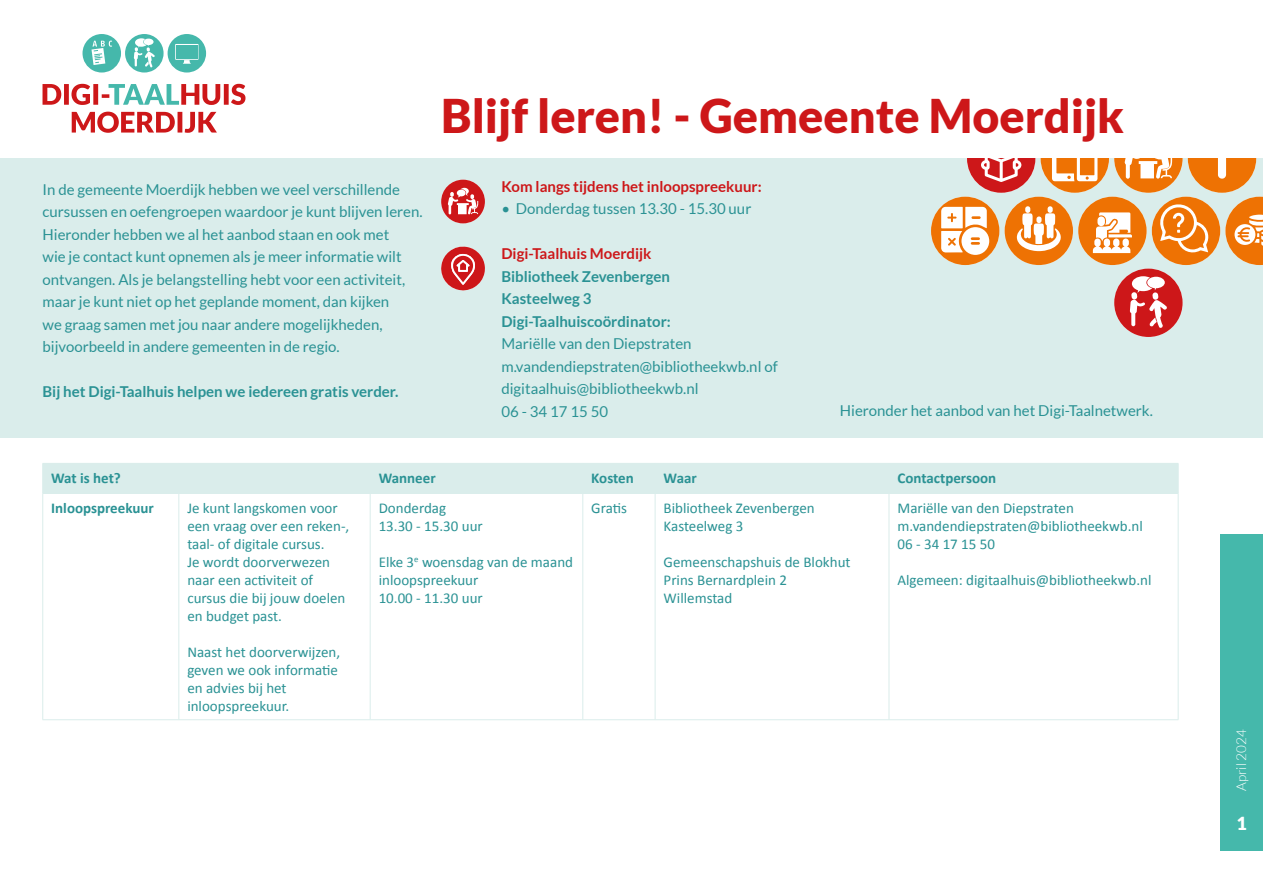
<style>
.page{position:relative;width:1263px;height:893px;background:#fff}
.page>*{position:absolute;margin:0;border:0;box-sizing:border-box;transform-origin:0 0}
.t1{font:900 46.5px "Lato";color:#cd1719}
.t2{font:900 18px "Lato";color:#fff}
.t3{font:15px/22.5px "Lato";color:#2a9294}
.t4{font:15px/18px "Calibri";color:#2a9294}
.t5{font:700 15px/22.5px "Lato";color:#2a9294}
.t6{font:700 15px "Lato";color:#cd1719}
.t7{font:700 15px "Calibri";color:#2a9294}
.t8{font:300 13.5px "Lato";color:#fff}
.s1{font-weight:400}
</style>
<div class="page">
<div style="left:0;top:157px;width:1263px;height:281px;background:#daedeb"></div>
<svg style="left:441px;top:247px;width:44px;height:43px"></svg>
<svg style="left:441px;top:180px;width:44px;height:43px"></svg>
<div style="left:1188px;top:124px;width:68px;height:69px;background:#ee7203;border-radius:50%"></div>
<svg style="left:1218px;top:157px;width:8px;height:22px"></svg>
<div style="left:1152px;top:197px;width:68px;height:68px;background:#ee7203;border-radius:50%"></div>
<div style="left:931px;top:197px;width:68px;height:68px;background:#ee7203;border-radius:50%"></div>
<svg style="left:941px;top:157px;width:268px;height:180px"></svg>
<svg style="left:1225px;top:197px;width:38px;height:68px"></svg>
<div style="left:0;top:0;width:1263px;height:157px;background:#fff"></div>
<svg style="left:83px;top:34px;width:123px;height:39px"></svg>
<div style="left:176px;top:45px;width:21px;height:14px;background:#45b8ab"></div>
<svg style="left:72px;top:112px;width:145px;height:21px"></svg>
<svg style="left:43px;top:84px;width:202px;height:21px"></svg>
<div style="left:42px;top:463px;width:1137px;height:30px;background:#daedeb"></div>
<hr style="left:42px;top:494px;width:1px;height:225px;background:#daedeb">
<hr style="left:179px;top:494px;width:1px;height:225px;background:#daedeb">
<hr style="left:370px;top:494px;width:1px;height:225px;background:#daedeb">
<hr style="left:582px;top:494px;width:1px;height:225px;background:#daedeb">
<hr style="left:655px;top:494px;width:1px;height:225px;background:#daedeb">
<hr style="left:889px;top:494px;width:1px;height:225px;background:#daedeb">
<hr style="left:1178px;top:494px;width:1px;height:225px;background:#daedeb">
<hr style="left:43px;top:493px;width:136px;height:1px;background:#daedeb">
<hr style="left:43px;top:719px;width:136px;height:1px;background:#daedeb">
<hr style="left:179px;top:493px;width:191px;height:1px;background:#daedeb">
<hr style="left:179px;top:719px;width:191px;height:1px;background:#daedeb">
<hr style="left:370px;top:493px;width:213px;height:1px;background:#daedeb">
<hr style="left:370px;top:719px;width:213px;height:1px;background:#daedeb">
<hr style="left:583px;top:493px;width:72px;height:1px;background:#daedeb">
<hr style="left:583px;top:719px;width:72px;height:1px;background:#daedeb">
<hr style="left:655px;top:493px;width:234px;height:1px;background:#daedeb">
<hr style="left:655px;top:719px;width:234px;height:1px;background:#daedeb">
<hr style="left:889px;top:493px;width:289px;height:1px;background:#daedeb">
<hr style="left:889px;top:719px;width:289px;height:1px;background:#daedeb">
<div style="left:1220px;top:534px;width:43px;height:316px;background:#45b8ab"></div>
<p class="t3" style="left:43px;top:178px;width:382px">In de gemeente Moerdijk hebben we veel verschillende cursussen en oefengroepen waardoor je kunt blijven leren.<br>Hieronder hebben we al het aanbod staan en ook met<br>wie je contact kunt opnemen als je meer informatie wilt ontvangen. Als je belangstelling hebt voor een activiteit, maar je kunt niet op het geplande moment, dan kijken<br>we graag samen met jou naar andere mogelijkheden, bijvoorbeeld in andere gemeenten in de regio.</p>
<p class="t5" style="left:43px;top:380px;width:357px">Bij het Digi-Taalhuis helpen we iedereen gratis verder.</p>
<p class="t1" style="left:441px;top:88px;width:684px">Blijf leren! - Gemeente Moerdijk</p>
<p class="t6" style="left:501px;top:178px;width:262px">Kom langs tijdens het inloopspreekuur:</p>
<p class="t3" style="left:501px;top:197px;width:251px">• Donderdag tussen 13.30 - 15.30 uur</p>
<p class="t6" style="left:501px;top:245px;width:152px">Digi-Taalhuis Moerdijk</p>
<p class="t5" style="left:501px;top:265px;width:170px">Bibliotheek Zevenbergen</p>
<p class="t5" style="left:501px;top:287px;width:91px">Kasteelweg 3</p>
<p class="t5" style="left:501px;top:310px;width:192px">Digi-Taalhuiscoördinator:<br><span class="s1">Mariëlle van den Diepstraten</span></p>
<p class="t3" style="left:501px;top:355px;width:278px">m.vandendiepstraten@bibliotheekwb.nl of digitaalhuis@bibliotheekwb.nl</p>
<p class="t3" style="left:501px;top:400px;width:108px">06 - 34 17 15 50</p>
<p class="t3" style="left:840px;top:399px;width:315px">Hieronder het aanbod van het Digi-Taalnetwerk.</p>
<p class="t7" style="left:51px;top:468px;width:71px">Wat is het?</p>
<p class="t7" style="left:379px;top:468px;width:58px">Wanneer</p>
<p class="t7" style="left:591px;top:468px;width:44px">Kosten</p>
<p class="t7" style="left:664px;top:468px;width:35px">Waar</p>
<p class="t7" style="left:897px;top:468px;width:100px">Contactpersoon</p>
<p class="t7" style="left:51px;top:498px;width:104px">Inloopspreekuur</p>
<p class="t4" style="left:187px;top:499px;width:163px">Je kunt langskomen voor een vraag over een reken-, taal- of digitale cursus.<br>Je wordt doorverwezen naar een activiteit of cursus die bij jouw doelen en budget past.</p>
<p class="t4" style="left:187px;top:643px;width:154px">Naast het doorverwijzen, geven we ook informatie en advies bij het inloopspreekuur.</p>
<p class="t4" style="left:591px;top:499px;width:37px">Gratis</p>
<p class="t4" style="left:664px;top:499px;width:153px">Bibliotheek Zevenbergen<br>Kasteelweg 3</p>
<p class="t4" style="left:664px;top:553px;width:188px">Gemeenschapshuis de Blokhut</p>
<p class="t4" style="left:664px;top:571px;width:125px">Prins Bernardplein 2</p>
<p class="t4" style="left:664px;top:589px;width:70px">Willemstad</p>
<p class="t4" style="left:897px;top:499px;width:178px">Mariëlle van den Diepstraten</p>
<p class="t4" style="left:897px;top:517px;width:247px">m.vandendiepstraten@bibliotheekwb.nl</p>
<p class="t4" style="left:897px;top:535px;width:99px">06 - 34 17 15 50</p>
<p class="t4" style="left:897px;top:571px;width:255px">Algemeen: digitaalhuis@bibliotheekwb.nl</p>
<p class="t4" style="left:379px;top:499px;width:69px">Donderdag</p>
<p class="t4" style="left:379px;top:517px;width:106px">13.30 - 15.30 uur</p>
<p class="t4" style="left:379px;top:553px;width:196px">Elke 3<sup>e</sup> woensdag van de maand inloopspreekuur<br>10.00 - 11.30 uur</p>
<p class="t8" style="left:1234px;top:791px;width:63px;rotate:-90deg">April 2024</p>
<p class="t2" style="left:1236px;top:813px;width:12px">1</p>
</div>
